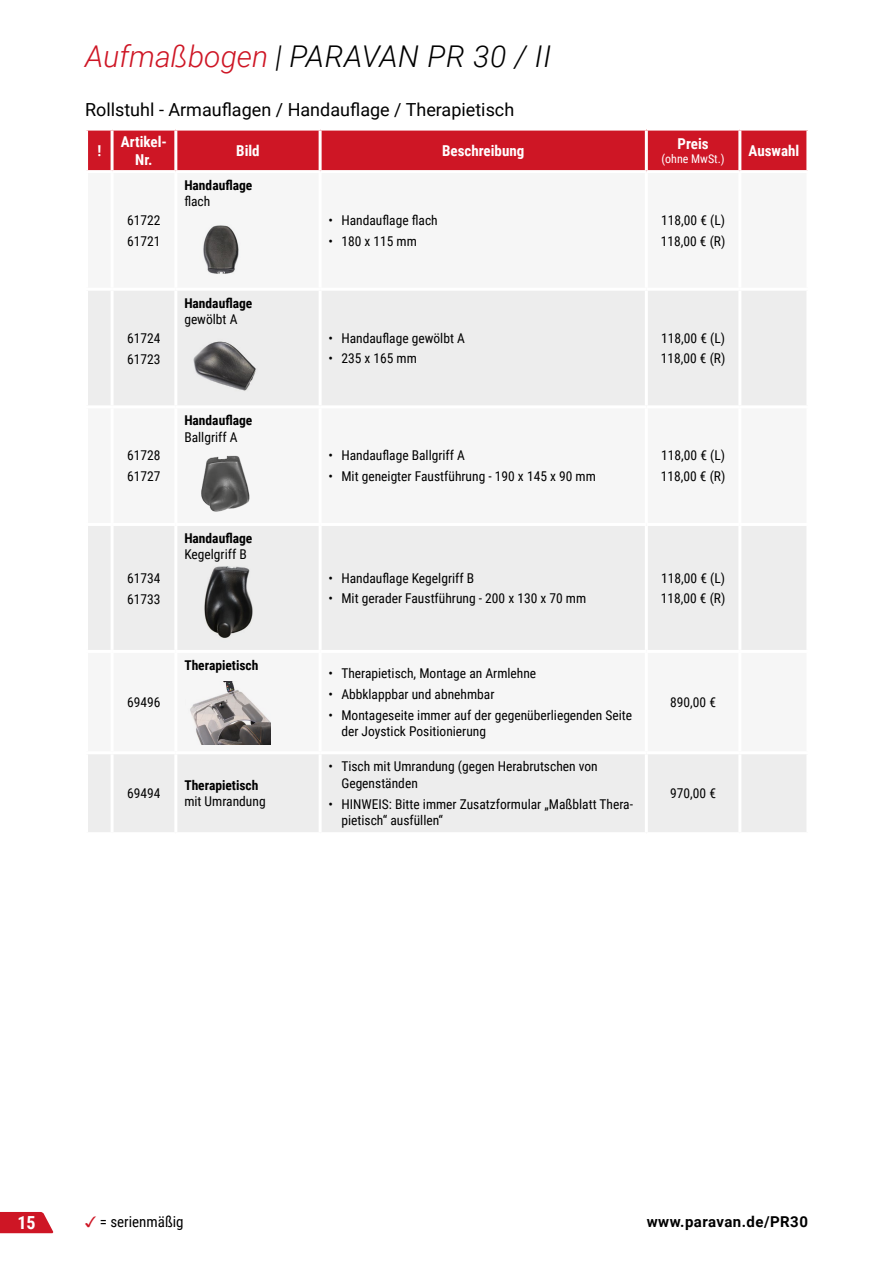
<style>
.page{position:relative;width:893px;height:1263px;background:#fff}
.page>*{position:absolute;margin:0;border:0;box-sizing:border-box;transform-origin:0 0}
.t1{font:italic 300 30px "Roboto";color:#000}
.t2{font:18px "Roboto";color:#000}
.t3{font:700 18px "Roboto Condensed";color:#fff}
.t4{font:700 15px/18px "Roboto Condensed";color:#fff;text-align:center}
.t5{font:700 15px "Roboto";letter-spacing:.03em;color:#000}
.t6{font:15px "Roboto Condensed";color:#000}
.t7{font:13.5px/21px "Roboto Condensed";color:#000}
.t8{font:700 13.5px "Roboto Condensed";color:#000}
.t9{font:12px "Roboto Condensed";color:#fff}
.s1{color:#ce1625}
.s2{font-family:"Arial Unicode MS";color:#ce1625}
</style>
<div class="page">
<svg style="left:0;top:1212px;width:54px;height:21px"></svg>
<div style="left:88px;top:131px;width:718px;height:39px;background:#ce1625"></div>
<svg style="left:88px;top:291px;width:718px;height:541px;fill:#ededed"></svg>
<hr style="left:111px;top:131px;width:3px;height:39px;background:#fff">
<hr style="left:174px;top:131px;width:3px;height:39px;background:#fff">
<hr style="left:319px;top:131px;width:3px;height:39px;background:#fff">
<hr style="left:645px;top:131px;width:3px;height:39px;background:#fff">
<hr style="left:738px;top:131px;width:3px;height:39px;background:#fff">
<hr style="left:111px;top:291px;width:3px;height:114px;background:#fff">
<hr style="left:174px;top:291px;width:3px;height:114px;background:#fff">
<hr style="left:319px;top:291px;width:3px;height:114px;background:#fff">
<hr style="left:645px;top:291px;width:3px;height:114px;background:#fff">
<hr style="left:738px;top:291px;width:3px;height:114px;background:#fff">
<hr style="left:85px;top:405px;width:27px;height:3px;background:#fff">
<hr style="left:112px;top:405px;width:64px;height:3px;background:#fff">
<hr style="left:111px;top:408px;width:3px;height:115px;background:#fff">
<hr style="left:176px;top:405px;width:144px;height:3px;background:#fff">
<hr style="left:174px;top:408px;width:3px;height:115px;background:#fff">
<hr style="left:320px;top:405px;width:326px;height:3px;background:#fff">
<hr style="left:319px;top:408px;width:3px;height:115px;background:#fff">
<hr style="left:646px;top:405px;width:94px;height:3px;background:#fff">
<hr style="left:645px;top:408px;width:3px;height:115px;background:#fff">
<hr style="left:740px;top:405px;width:69px;height:3px;background:#fff">
<hr style="left:738px;top:408px;width:3px;height:115px;background:#fff">
<hr style="left:85px;top:523px;width:27px;height:3px;background:#fff">
<hr style="left:112px;top:523px;width:64px;height:3px;background:#fff">
<hr style="left:111px;top:526px;width:3px;height:124px;background:#fff">
<hr style="left:176px;top:523px;width:144px;height:3px;background:#fff">
<hr style="left:174px;top:526px;width:3px;height:124px;background:#fff">
<hr style="left:320px;top:523px;width:326px;height:3px;background:#fff">
<hr style="left:319px;top:526px;width:3px;height:124px;background:#fff">
<hr style="left:646px;top:523px;width:94px;height:3px;background:#fff">
<hr style="left:645px;top:526px;width:3px;height:124px;background:#fff">
<hr style="left:740px;top:523px;width:69px;height:3px;background:#fff">
<hr style="left:738px;top:526px;width:3px;height:124px;background:#fff">
<hr style="left:85px;top:650px;width:27px;height:3px;background:#fff">
<hr style="left:112px;top:650px;width:64px;height:3px;background:#fff">
<hr style="left:111px;top:653px;width:3px;height:98px;background:#fff">
<hr style="left:176px;top:650px;width:144px;height:3px;background:#fff">
<hr style="left:174px;top:653px;width:3px;height:98px;background:#fff">
<hr style="left:320px;top:650px;width:326px;height:3px;background:#fff">
<hr style="left:319px;top:653px;width:3px;height:98px;background:#fff">
<hr style="left:646px;top:650px;width:94px;height:3px;background:#fff">
<hr style="left:645px;top:653px;width:3px;height:98px;background:#fff">
<hr style="left:740px;top:650px;width:69px;height:3px;background:#fff">
<hr style="left:738px;top:653px;width:3px;height:98px;background:#fff">
<hr style="left:85px;top:751px;width:27px;height:3px;background:#fff">
<hr style="left:112px;top:751px;width:64px;height:3px;background:#fff">
<hr style="left:111px;top:754px;width:3px;height:78px;background:#fff">
<hr style="left:176px;top:751px;width:144px;height:3px;background:#fff">
<hr style="left:174px;top:754px;width:3px;height:78px;background:#fff">
<hr style="left:320px;top:751px;width:326px;height:3px;background:#fff">
<hr style="left:319px;top:754px;width:3px;height:78px;background:#fff">
<hr style="left:646px;top:751px;width:94px;height:3px;background:#fff">
<hr style="left:645px;top:754px;width:3px;height:78px;background:#fff">
<hr style="left:740px;top:751px;width:69px;height:3px;background:#fff">
<hr style="left:738px;top:754px;width:3px;height:78px;background:#fff">
<img style="left:199px;top:222px;width:42px;height:53px">
<img style="left:184px;top:335px;width:94px;height:63px">
<img style="left:185px;top:453px;width:85px;height:63px">
<img style="left:185px;top:562px;width:85px;height:81px">
<img style="left:185px;top:681px;width:85px;height:63px">
<h1 class="t1" style="left:85px;top:35px;width:468px"><span class="s1">Aufmaßbogen</span> | PARAVAN PR 30 / II</h1>
<h2 class="t2" style="left:85px;top:97px;width:431px">Rollstuhl - Armauflagen / Handauflage / Therapietisch</h2>
<p class="t4" style="left:97px;top:141px;width:5px">!</p>
<p class="t4" style="left:121px;top:132px;width:48px">Artikel-<br>Nr.</p>
<p class="t4" style="left:236px;top:141px;width:25px">Bild</p>
<p class="t4" style="left:442px;top:141px;width:84px">Beschreibung</p>
<p class="t7" style="left:127px;top:209px;width:35px">61722<br>61721</p>
<p class="t7" style="left:127px;top:327px;width:35px">61724<br>61723</p>
<p class="t7" style="left:127px;top:444px;width:35px">61728<br>61727</p>
<p class="t7" style="left:127px;top:567px;width:35px">61734<br>61733</p>
<p class="t7" style="left:127px;top:691px;width:35px">69496</p>
<p class="t8" style="left:184px;top:176px;width:70px">Handauflage</p>
<p class="t7" style="left:184px;top:191px;width:28px">flach</p>
<p class="t8" style="left:184px;top:294px;width:70px">Handauflage</p>
<p class="t7" style="left:184px;top:308px;width:55px">gewölbt A</p>
<p class="t8" style="left:184px;top:411px;width:70px">Handauflage</p>
<p class="t7" style="left:184px;top:426px;width:55px">Ballgriff A</p>
<p class="t8" style="left:184px;top:529px;width:70px">Handauflage</p>
<p class="t7" style="left:184px;top:543px;width:64px">Kegelgriff B</p>
<p class="t8" style="left:184px;top:656px;width:76px">Therapietisch</p>
<p class="t7" style="left:127px;top:782px;width:35px">69494</p>
<p class="t8" style="left:184px;top:776px;width:76px">Therapietisch</p>
<p class="t7" style="left:184px;top:791px;width:83px">mit Umrandung</p>
<p class="t7" style="left:329px;top:209px;width:111px">• Handauflage flach</p>
<p class="t7" style="left:329px;top:230px;width:90px">• 180 x 115 mm</p>
<p class="t7" style="left:329px;top:327px;width:138px">• Handauflage gewölbt A</p>
<p class="t7" style="left:329px;top:348px;width:90px">• 235 x 165 mm</p>
<p class="t7" style="left:329px;top:444px;width:138px">• Handauflage Ballgriff A</p>
<p class="t7" style="left:329px;top:465px;width:269px">• Mit geneigter Faustführung - 190 x 145 x 90 mm</p>
<p class="t7" style="left:329px;top:567px;width:147px">• Handauflage Kegelgriff B</p>
<p class="t7" style="left:329px;top:587px;width:259px">• Mit gerader Faustführung - 200 x 130 x 70 mm</p>
<p class="t7" style="left:329px;top:662px;width:209px">• Therapietisch, Montage an Armlehne</p>
<p class="t7" style="left:329px;top:683px;width:167px">• Abbklappbar und abnehmbar</p>
<p class="t7" style="left:341px;top:706px;width:292px;line-height:16.5px;text-indent:-13px">• Montageseite immer auf der gegenüberliegenden Seite der Joystick Positionierung</p>
<p class="t7" style="left:341px;top:758px;width:258px;line-height:16.5px;text-indent:-13px">• Tisch mit Umrandung (gegen Herabrutschen von<br>Gegenständen</p>
<p class="t7" style="left:341px;top:795px;width:293px;line-height:16.5px;text-indent:-13px">• HINWEIS: Bitte immer Zusatzformular „Maßblatt Thera&shy;pietisch“ ausfüllen“</p>
<p class="t4" style="left:677px;top:134px;width:33px">Preis</p>
<p class="t9" style="left:661px;top:150px;width:65px">(ohne MwSt.)</p>
<p class="t7" style="left:661px;top:210px;width:66px;line-height:20.4px">118,00 € (L)<br>118,00 € (R)</p>
<p class="t4" style="left:748px;top:141px;width:52px">Auswahl</p>
<p class="t7" style="left:661px;top:327px;width:66px">118,00 € (L)<br>118,00 € (R)</p>
<p class="t7" style="left:661px;top:445px;width:66px">118,00 € (L)<br>118,00 € (R)</p>
<p class="t7" style="left:661px;top:567px;width:66px">118,00 € (L)<br>118,00 € (R)</p>
<p class="t7" style="left:670px;top:691px;width:47px">890,00 €</p>
<p class="t7" style="left:670px;top:782px;width:47px">970,00 €</p>
<p class="t6" style="left:85px;top:1211px;width:100px"><span class="s2">✓</span> = serienmäßig</p>
<h2 class="t3" style="left:18px;top:1210px;width:20px">15</h2>
<p class="t5" style="left:647px;top:1211px;width:163px">www.paravan.de/PR30</p>
</div>
